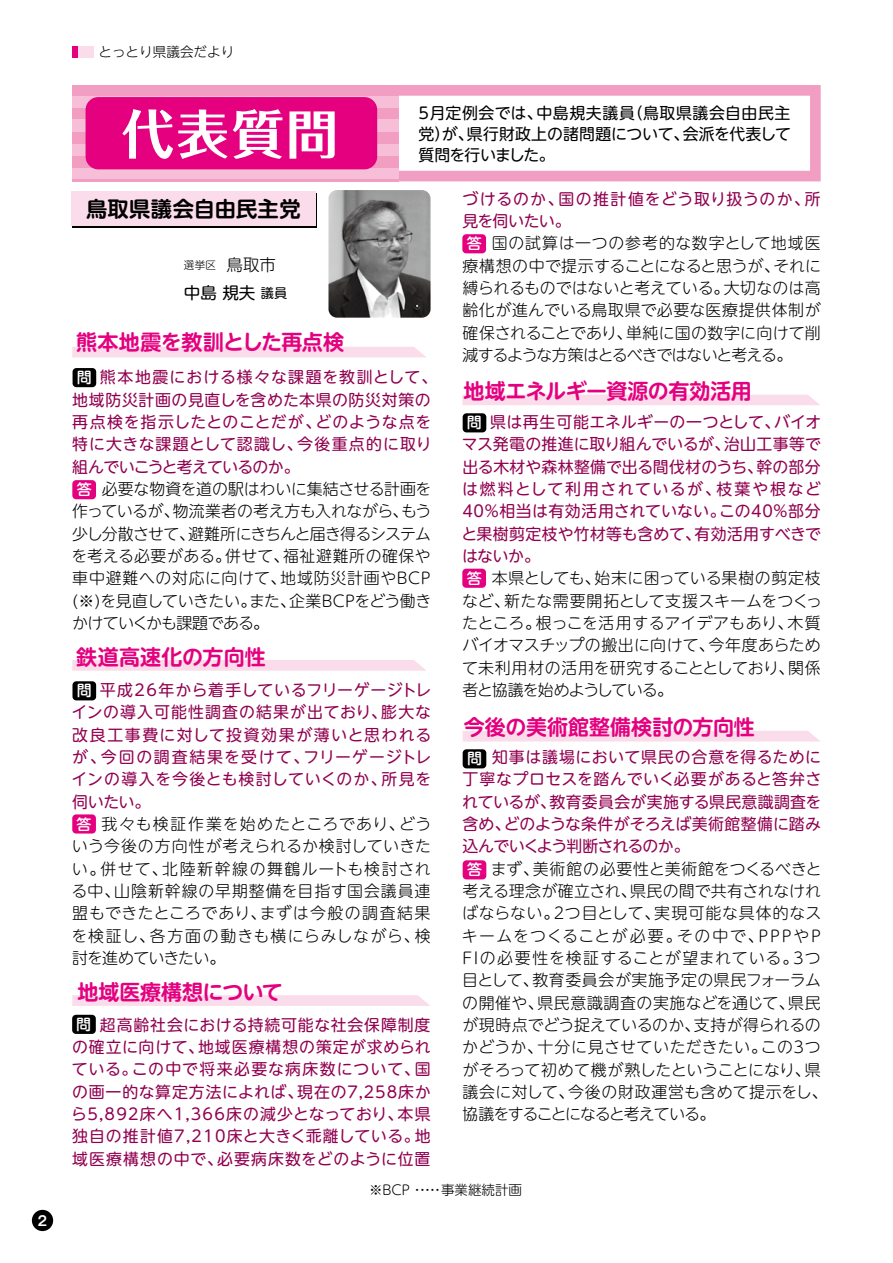
<style>
.page{position:relative;width:893px;height:1263px;background:#fff}
.page>*{position:absolute;margin:0;border:0;box-sizing:border-box;transform-origin:0 0}
.t1{font:700 52.5px "Folk Pro";color:#fff}
.t2{font:700 21.3px "UD Shin M Go Pr 6 De";letter-spacing:.015em;color:#000}
.t3{font:700 21px "UD Shin M Go Pr 6 De";letter-spacing:-.01em;color:#e4007f}
.t4{font:16.5px "UD Shin M Go Pr 6";color:#000}
.t5{font:15.9px/22.4px "UD Shin M Go Pr 6";letter-spacing:.025em;color:#910050;text-align:justify}
.t6{font:300 15.9px/22.4px "UD Shin M Go Pr 6";color:#000;text-align:justify}
.t7{font:300 15.9px/22.4px "UD Shin M Go Pr 6";letter-spacing:.02em;color:#000}
.t8{font:300 15.9px/22.4px "UD Shin M Go Pr 6";letter-spacing:-.02em;color:#000}
.t9{font:15.9px/22.4px "UD Shin M Go Pr 6";letter-spacing:.045em;color:#910050}
.t10{font:15.9px/21px "UD Shin M Go Pr 6";letter-spacing:.01em;color:#000;text-align:justify}
.t11{font:500 15px "UD Shin M Go Pr 6";color:#fff}
.t12{font:300 13.65px "UD Shin M Go Pr 6";color:#000}
.t13{font:300 13.5px "UD Shin M Go Pr 6";color:#000}
.t14{font:700 13.5px "Gothic MB101 Pr 6 De";color:#fff;scale:.9 1}
.t15{font:300 10.5px "UD Shin M Go Pr 6";color:#000}
.s1{font-size:16.5px}
.s2{font-size:13.2px}
</style>
<div class="page">
<div style="left:73px;top:368px;width:23px;height:19px;background:#000;border-radius:4px"></div>
<div style="left:72px;top:1015px;width:24px;height:19px;background:#000;border-radius:4px"></div>
<div style="left:463px;top:413px;width:23px;height:19px;background:#000;border-radius:4px"></div>
<div style="left:72px;top:681px;width:24px;height:19px;background:#000;border-radius:4px"></div>
<div style="left:72px;top:480px;width:24px;height:19px;background:#e4007f;border-radius:4px"></div>
<div style="left:462px;top:569px;width:24px;height:19px;background:#e4007f;border-radius:4px"></div>
<div style="left:72px;top:814px;width:24px;height:19px;background:#e4007f;border-radius:4px"></div>
<div style="left:462px;top:234px;width:24px;height:19px;background:#e4007f;border-radius:4px"></div>
<svg style="left:398px;top:85px;width:423px;height:96px"></svg>
<div style="left:72px;top:193px;width:245px;height:34px;background:#000"></div>
<div style="left:71px;top:192px;width:245px;height:34px;background:#fadcea"></div>
<div style="left:463px;top:860px;width:23px;height:19px;background:#e4007f;border-radius:4px"></div>
<svg style="left:72px;top:85px;width:326px;height:96px;background:#f3aaca"></svg>
<div style="left:86px;top:97px;width:291px;height:72px;background:#e4007f;border-radius:13px"></div>
<img style="left:328px;top:190px;width:103px;height:128px">
<div style="left:463px;top:749px;width:23px;height:19px;background:#000;border-radius:4px"></div>
<svg style="left:72px;top:660px;width:354px;height:11px;background:#faddea"></svg>
<div style="left:72px;top:995px;width:358px;height:11px;background:#fadcea"></div>
<div style="left:462px;top:395px;width:358px;height:10px;background:#fadcea"></div>
<div style="left:463px;top:731px;width:357px;height:10px;background:#fadcea"></div>
<div style="left:72px;top:347px;width:354px;height:10px;background:#fadcea"></div>
<div style="left:72px;top:47px;width:22px;height:11px;background:#fadcea"></div>
<div style="left:72px;top:47px;width:5px;height:11px;background:#e4007f"></div>
<div style="left:32px;top:1210px;width:21px;height:21px;background:#000;border-radius:50%"></div>
<p class="t14" style="left:38px;top:1209px;width:12px">2</p>
<p class="t12" style="left:98px;top:41px;width:138px">とっとり県議会だより</p>
<h1 class="t1" style="left:122px;top:89px;width:218px">代表質問</h1>
<h2 class="t2" style="left:86px;top:190px;width:216px">鳥取県議会自由民主党</h2>
<p class="t15" style="left:184px;top:256px;width:94px">選挙区　<span class="s1">鳥取市</span></p>
<p class="t4" style="left:184px;top:279px;width:105px">中島 規夫<span class="s2">議員</span></p>
<h3 class="t3" style="left:76px;top:324px;width:269px">熊本地震を教訓とした再点検</h3>
<p class="t10" style="left:419px;top:101px;width:374px">5月定例会では、中島規夫議員（鳥取県議会自由民主党）が、県行財政上の諸問題について、会派を代表して質問を行いました。</p>
<p class="t9" style="left:462px;top:187px;width:360px">づけるのか、国の推計値をどう取り扱うのか、所見を伺いたい。</p>
<p class="t6" style="left:462px;top:231px;width:360px;text-indent:29px">国の試算は一つの参考的な数字として地域医療構想の中で提示することになると思うが、それに縛られるものではないと考えている。大切なのは高齢化が進んでいる鳥取県で必要な医療提供体制が確保されることであり、単純に国の数字に向けて削減するような方策はとるべきではないと考える。</p>
<p class="t11" style="left:467px;top:231px;width:16px">答</p>
<p class="t9" style="left:72px;top:365px;width:367px;text-indent:28px">熊本地震における様々な課題を教訓として、地域防災計画の見直しを含めた本県の防災対策の再点検を指示したとのことだが、どのような点を特に大きな課題として認識し、今後重点的に取り組んでいこうと考えているのか。</p>
<p class="t8" style="left:71px;top:477px;width:364px;text-indent:30px">必要な物資を道の駅はわいに集結させる計画を作っているが、物流業者の考え方も入れながら、もう少し分散させて、避難所にきちんと届き得るシステムを考える必要がある。併せて、福祉避難所の確保や車中避難への対応に向けて、地域防災計画やＢＣＰ(※)を見直していきたい。また、企業ＢＣＰをどう働きかけていくかも課題である。</p>
<p class="t11" style="left:77px;top:365px;width:16px">問</p>
<p class="t11" style="left:77px;top:477px;width:16px">答</p>
<h3 class="t3" style="left:76px;top:639px;width:191px">鉄道高速化の方向性</h3>
<p class="t5" style="left:71px;top:678px;width:361px;text-indent:28px">平成26年から着手しているフリーゲージトレインの導入可能性調査の結果が出ており、膨大な改良工事費に対して投資効果が薄いと思われるが、今回の調査結果を受けて、フリーゲージトレインの導入を今後とも検討していくのか、所見を伺いたい。</p>
<p class="t6" style="left:71px;top:812px;width:362px;text-indent:30px">我々も検証作業を始めたところであり、どういう今後の方向性が考えられるか検討していきたい。併せて、北陸新幹線の舞鶴ルートも検討される中、山陰新幹線の早期整備を目指す国会議員連盟もできたところであり、まずは今般の調査結果を検証し、各方面の動きも横にらみしながら、検討を進めていきたい。</p>
<p class="t11" style="left:77px;top:678px;width:16px">問</p>
<p class="t11" style="left:77px;top:811px;width:16px">答</p>
<h3 class="t3" style="left:77px;top:974px;width:207px">地域医療構想について</h3>
<p class="t5" style="left:71px;top:1013px;width:361px;text-indent:29px">超高齢社会における持続可能な社会保障制度の確立に向けて、地域医療構想の策定が求められている。この中で将来必要な病床数について、国の画一的な算定方法によれば、現在の7,258床から5,892床へ1,366床の減少となっており、本県独自の推計値7,210床と大きく乖離している。地域医療構想の中で、必要病床数をどのように位置</p>
<p class="t11" style="left:76px;top:1011px;width:16px">問</p>
<h3 class="t3" style="left:464px;top:373px;width:290px">地域エネルギー資源の有効活用</h3>
<p class="t5" style="left:461px;top:410px;width:361px;text-indent:29px">県は再生可能エネルギーの一つとして、バイオマス発電の推進に取り組んでいるが、治山工事等で出る木材や森林整備で出る間伐材のうち、幹の部分は燃料として利用されているが、枝葉や根など40％相当は有効活用されていない。この40％部分と果樹剪定枝や竹材等も含めて、有効活用すべきではないか。</p>
<p class="t6" style="left:462px;top:566px;width:362px;text-indent:30px">本県としても、始末に困っている果樹の剪定枝など、新たな需要開拓として支援スキームをつくったところ。根っこを活用するアイデアもあり、木質バイオマスチップの搬出に向けて、今年度あらためて未利用材の活用を研究することとしており、関係者と協議を始めようしている。</p>
<p class="t11" style="left:467px;top:410px;width:16px">問</p>
<p class="t11" style="left:467px;top:565px;width:16px">答</p>
<h3 class="t3" style="left:464px;top:709px;width:293px">今後の美術館整備検討の方向性</h3>
<p class="t5" style="left:462px;top:745px;width:361px;text-indent:30px">知事は議場において県民の合意を得るために丁寧なプロセスを踏んでいく必要があると答弁されているが、教育委員会が実施する県民意識調査を含め、どのような条件がそろえば美術館整備に踏み込んでいくよう判断されるのか。</p>
<p class="t7" style="left:459px;top:856px;width:370px;text-indent:32px">まず、美術館の必要性と美術館をつくるべきと考える理念が確立され、県民の間で共有されなければならない。２つ目として、実現可能な具体的なスキームをつくることが必要。その中で、ＰＰＰやＰ<br>ＦＩの必要性を検証することが望まれている。３つ目として、教育委員会が実施予定の県民フォーラムの開催や、県民意識調査の実施などを通じて、県民が現時点でどう捉えているのか、支持が得られるのかどうか、十分に見させていただきたい。この３つがそろって初めて機が熟したということになり、県議会に対して、今後の財政運営も含めて提示をし、協議をすることになると考えている。</p>
<p class="t11" style="left:467px;top:746px;width:16px">問</p>
<p class="t11" style="left:467px;top:857px;width:16px">答</p>
<p class="t13" style="left:369px;top:1178px;width:154px">※BCP・・・・・事業継続計画</p>
</div>
